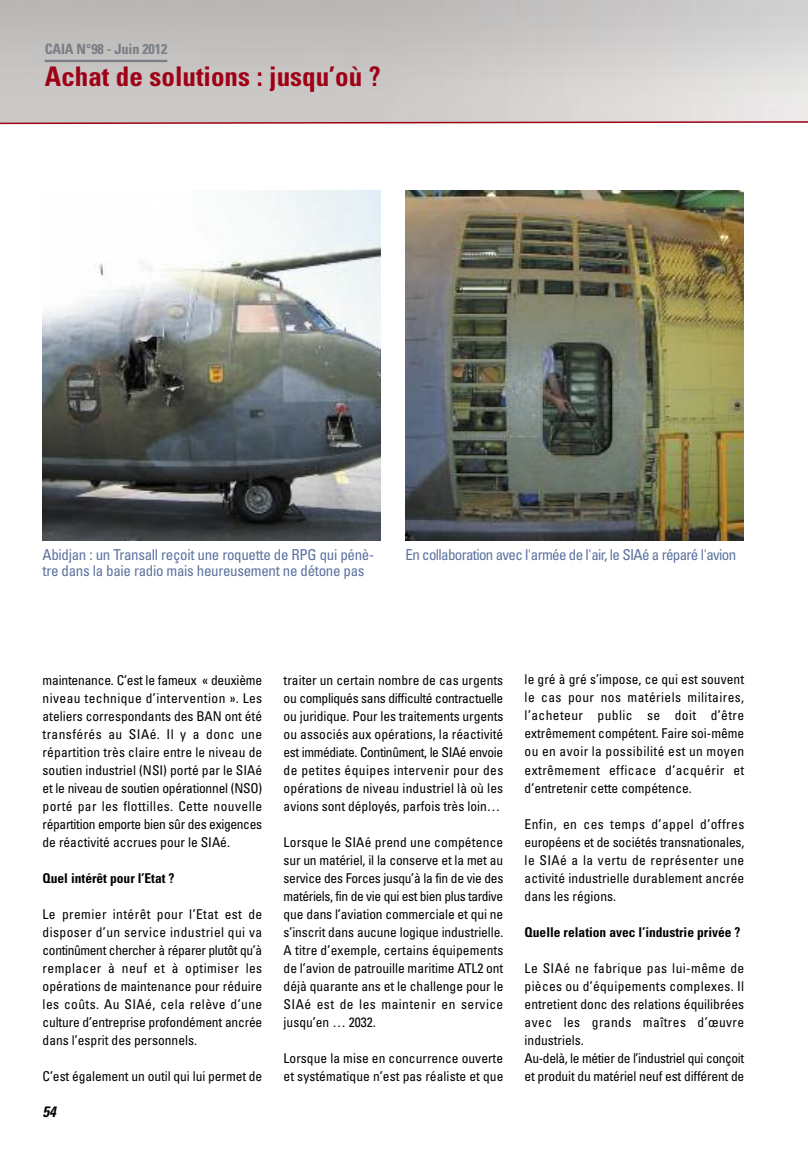
<style>
.page{position:relative;width:808px;height:1149px;background:#fff}
.page>*{position:absolute;margin:0;border:0;box-sizing:border-box;transform-origin:0 0}
.t1{font:700 condensed 27px "Univers";color:#9f0016}
.t2{font:condensed 15px/16.5px "Univers";letter-spacing:-.02em;color:#5c739f}
.t3{font:condensed 15px "Univers";letter-spacing:-.045em;color:#5c739f}
.t4{font:italic 700 condensed 15px "Univers";color:#000}
.t5{font:700 condensed 14.25px "Univers";letter-spacing:-.01em;color:#797d85}
.t6{font:condensed 13.5px/18px "Univers";color:#000;text-align:justify}
.t7{font:700 condensed 13.5px "Univers";color:#000}
</style>
<div class="page">
<hr style="left:45px;top:60px;width:122px;height:2px;background:#797d85">
<svg style="left:0;top:119px;width:808px;height:6px"></svg>
<img style="left:43px;top:190px;width:338px;height:350px">
<img style="left:405px;top:190px;width:339px;height:350px">
<p class="t5" style="left:45px;top:44px;width:124px">CAIA N°98 - Juin 2012</p>
<h1 class="t1" style="left:45px;top:66px;width:337px">Achat de solutions : jusqu’où ?</h1>
<p class="t2" style="left:43px;top:547px;width:333px">Abidjan : un Transall reçoit une roquette de RPG qui pénè&shy;tre dans la baie radio mais heureusement ne détone pas</p>
<p class="t3" style="left:405px;top:548px;width:332px">En collaboration avec l'armée de l'air, le SIAé a réparé l'avion</p>
<p class="t6" style="left:43px;top:671px;width:221px">maintenance. C’est le fameux « deuxième niveau technique d’intervention ». Les ateliers correspondants des BAN ont été transférés au SIAé. Il y a donc une répartition très claire entre le niveau de soutien industriel (NSI) porté par le SIAé et le niveau de soutien opérationnel (NSO) porté par les flottilles. Cette nouvelle répartition emporte bien sûr des exigences de réactivité accrues pour le SIAé.</p>
<p class="t7" style="left:43px;top:872px;width:133px">Quel intérêt pour l’Etat ?</p>
<p class="t6" style="left:43px;top:905px;width:221px">Le premier intérêt pour l’Etat est de disposer d’un service industriel qui va continûment chercher à réparer plutôt qu’à remplacer à neuf et à optimiser les opérations de maintenance pour réduire les coûts. Au SIAé, cela relève d’une culture d’entreprise profondément ancrée dans l’esprit des personnels.</p>
<p class="t6" style="left:43px;top:1067px;width:221px">C’est également un outil qui lui permet de</p>
<p class="t4" style="left:43px;top:1106px;width:15px">54</p>
<p class="t6" style="left:284px;top:671px;width:221px">traiter un certain nombre de cas urgents ou compliqués sans difficulté contractuelle ou juridique. Pour les traitements urgents ou associés aux opérations, la réactivité est immédiate. Continûment, le SIAé envoie de petites équipes intervenir pour des opérations de niveau industriel là où les avions sont déployés, parfois très loin…</p>
<p class="t6" style="left:284px;top:833px;width:221px">Lorsque le SIAé prend une compétence sur un matériel, il la conserve et la met au service des Forces jusqu’à la fin de vie des matériels, fin de vie qui est bien plus tardive que dans l’aviation commerciale et qui ne s’inscrit dans aucune logique industrielle.<br>A titre d’exemple, certains équipements de l’avion de patrouille maritime ATL2 ont déjà quarante ans et le challenge pour le SIAé est de les maintenir en service jusqu’en … 2032.</p>
<p class="t6" style="left:284px;top:1049px;width:221px">Lorsque la mise en concurrence ouverte et systématique n’est pas réaliste et que</p>
<p class="t6" style="left:525px;top:671px;width:221px">le gré à gré s’impose, ce qui est souvent le cas pour nos matériels militaires, l’acheteur public se doit d’être extrêmement compétent. Faire soi-même ou en avoir la possibilité est un moyen extrêmement efficace d’acquérir et d’entretenir cette compétence.</p>
<p class="t6" style="left:525px;top:815px;width:221px">Enfin, en ces temps d’appel d’offres européens et de sociétés transnationales, le SIAé a la vertu de représenter une activité industrielle durablement ancrée dans les régions.</p>
<p class="t7" style="left:525px;top:926px;width:217px">Quelle relation avec l’industrie privée ?</p>
<p class="t6" style="left:525px;top:959px;width:221px;text-align:left">Le SIAé ne fabrique pas lui-même de pièces ou d’équipements complexes. Il entretient donc des relations équilibrées avec les grands maîtres d’œuvre industriels.<br>Au-delà, le métier de l’industriel qui conçoit et produit du matériel neuf est différent de</p>
</div>
